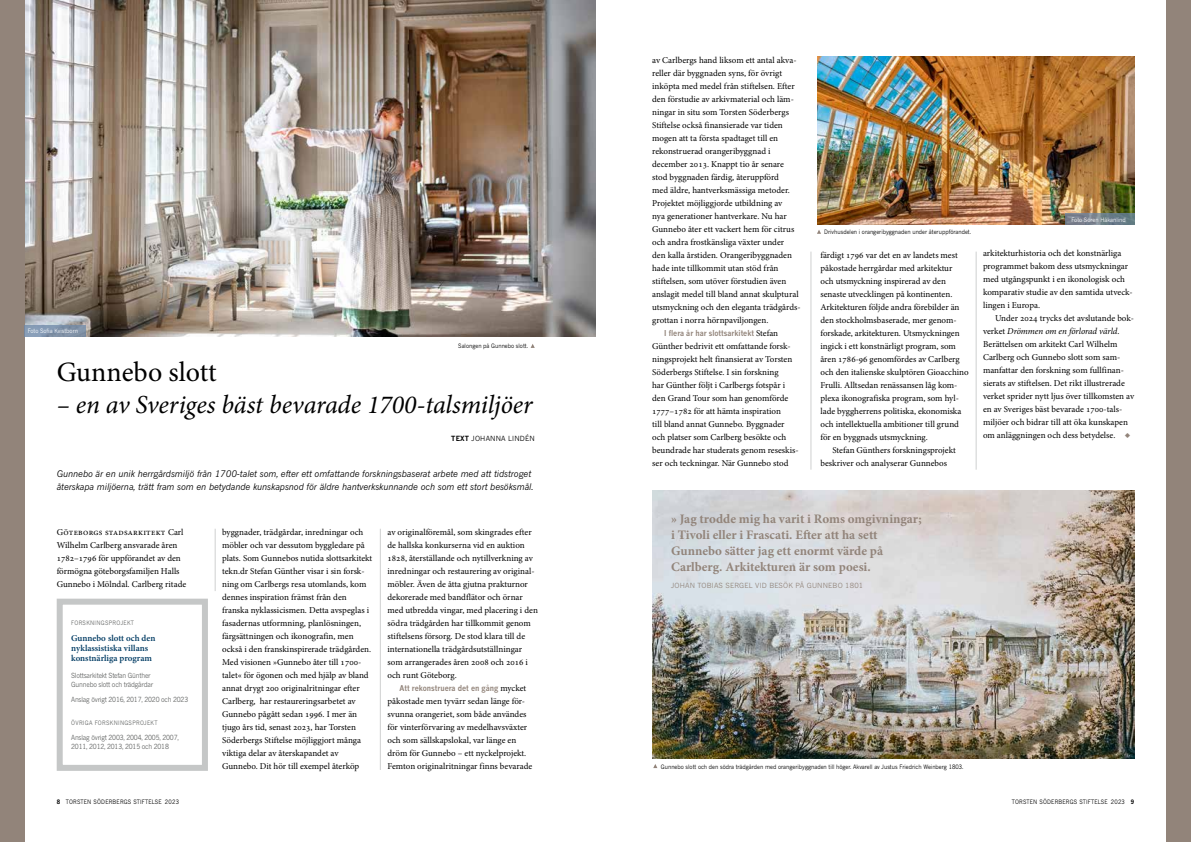
<style>
.page{position:relative;width:1191px;height:842px;background:#fff}
.page>*{position:absolute;margin:0;border:0;box-sizing:border-box;transform-origin:0 0}
.t1{font:28px "Minion Pro";color:#000}
.t2{font:italic 26px "Minion Pro";letter-spacing:-.005em;color:#000}
.t3{font:700 13px/16px "Minion Pro";color:#92847a}
.t4{font:9px/13px "Minion Pro";color:#000}
.t5{font:italic 9px/13px "News Gothic MT Std";letter-spacing:-.01em;color:#000}
.t6{font:600 9px/10px "Minion Pro";color:#003b63}
.t7{font:700 8px "News Gothic MT Std";color:#92847a;scale:.9 1}
.t8{font:7px/9px "News Gothic MT Std";letter-spacing:-.03em;color:#626463;scale:.9 1}
.t9{font:7px "News Gothic MT Std";letter-spacing:.025em;color:#92847a}
.t10{font:7px "News Gothic MT Std";letter-spacing:.025em;color:#000}
.t11{font:6px "News Gothic MT Std";color:#000;scale:.9 1}
.t12{font:6px "News Gothic MT Std";letter-spacing:.04em;color:#000;scale:.9 1}
.t13{font:6px "News Gothic MT Std";letter-spacing:.06em;color:#626463;scale:.9 1}
.t14{font:6px "News Gothic MT Std";color:#fff;scale:.9 1}
.s1{font-weight:700}
.s2{font-family:"Minion Pro";font-weight:400;font-size:9px;color:#000}
.s3{font-style:italic}
</style>
<div class="page">
<hr style="left:215px;top:529px;width:1px;height:62px;background:#cfd0d0">
<hr style="left:810px;top:252px;width:1px;height:218px;background:#cfd0d0">
<hr style="left:380px;top:529px;width:1px;height:241px;background:#cfd0d0">
<hr style="left:976px;top:252px;width:1px;height:218px;background:#cfd0d0">
<div style="left:57px;top:599px;width:151px;height:172px;border:6px solid #c5c7c7"></div>
<img style="left:817px;top:57px;width:317px;height:168px">
<img style="left:24px;top:0;width:571px;height:336px">
<img style="left:652px;top:491px;width:482px;height:267px">
<svg style="left:1064px;top:214px;width:70px;height:11px"></svg>
<svg style="left:817px;top:230px;width:4px;height:4px"></svg>
<svg style="left:530px;top:344px;width:5px;height:4px"></svg>
<div style="left:0;top:0;width:24px;height:842px;background:#92847a"></div>
<div style="left:1166px;top:0;width:25px;height:842px;background:#92847a"></div>
<svg style="left:24px;top:325px;width:62px;height:11px"></svg>
<p class="t14" style="left:28px;top:327px;width:57px">Foto Sofia Kvistborn</p>
<p class="t11" style="left:458px;top:342px;width:79px">Salongen på Gunnebo slott.</p>
<h1 class="t1" style="left:57px;top:353px;width:161px">Gunnebo slott</h1>
<h2 class="t2" style="left:57px;top:386px;width:477px">– en av Sveriges bäst bevarade 1700-talsmiljöer</h2>
<p class="t10" style="left:451px;top:434px;width:85px"><span class="s1">TEXT</span> JOHANNA LINDÉN</p>
<p class="t5" style="left:57px;top:467px;width:478px">Gunnebo är en unik herrgårdsmiljö från 1700-talet som, efter ett omfattande forskningsbaserat arbete med att tidstroget återskapa miljöerna, trätt fram som en betydande kunskapsnod för äldre hantverkskunnande och som ett stort besöksmål.</p>
<p class="t4" style="left:57px;top:526px;width:131px">Göteborgs stadsarkitekt Carl Wilhelm Carlberg ansvarade åren 1782–1796 för uppförandet av den förmögna göteborgsfamiljen Halls Gunnebo i Mölndal. Carlberg ritade</p>
<p class="t4" style="left:222px;top:526px;width:152px">byggnader, trädgårdar, inredningar och möbler och var dessutom byggledare på plats. Som Gunnebos nutida slottsarkitekt tekn.dr Stefan Günther visar i sin forsk&shy;ning om Carlbergs resa utomlands, kom dennes inspiration främst från den franska nyklassicismen. Detta avspeglas i fasadernas utformning, planlösningen, färgsättningen och ikonografin, men också i den franskinspirerade trädgården.<br>Med visionen »Gunnebo åter till 1700- talet« för ögonen och med hjälp av bland annat drygt 200 originalritningar efter Carlberg, har restaureringsarbetet av Gunnebo pågått sedan 1996. I mer än tjugo års tid, senast 2023, har Torsten Söderbergs Stiftelse möjliggjort många viktiga delar av återskapandet av Gunnebo. Dit hör till exempel återköp</p>
<p class="t4" style="left:387px;top:526px;width:152px">av originalföremål, som skingrades efter de hallska konkurserna vid en auktion 1828, återställande och nytillverkning av inredningar och restaurering av original&shy;möbler. Även de åtta gjutna prakturnor dekorerade med bandflätor och örnar med utbredda vingar, med placering i den södra trädgården har tillkommit genom stiftelsens försorg. De stod klara till de internationella trädgårdsutställningar som arrangerades åren 2008 och 2016 i och runt Göteborg.</p>
<p class="t13" style="left:71px;top:619px;width:71px">FORSKNINGSPROJEKT</p>
<p class="t6" style="left:71px;top:633px;width:86px">Gunnebo slott och den nyklassistiska villans konstnärliga program</p>
<p class="t8" style="left:71px;top:671px;width:93px">Slottsarkitekt Stefan Günther<br>Gunnebo slott och trädgårdar</p>
<p class="t8" style="left:71px;top:695px;width:132px">Anslag övrigt 2016, 2017, 2020 och 2023</p>
<p class="t13" style="left:71px;top:720px;width:97px">ÖVRIGA FORSKNINGSPROJEKT</p>
<p class="t8" style="left:71px;top:733px;width:121px">Anslag övrigt 2003, 2004, 2005, 2007,<br>2011, 2012, 2013, 2015 och 2018</p>
<p class="t7" style="left:399px;top:683px;width:142px">Att rekonstruera det en gång <span class="s2">mycket</span></p>
<p class="t4" style="left:387px;top:695px;width:146px">påkostade men tyvärr sedan länge för&shy;svunna orangeriet, som både användes för vinterförvaring av medelhavsväxter och som sällskapslokal, var länge en dröm för Gunnebo – ett nyckelprojekt.<br>Femton originalritningar finns bevarade</p>
<p class="t4" style="left:652px;top:54px;width:150px">av Carlbergs hand liksom ett antal akva&shy;reller där byggnaden syns, för övrigt inköpta med medel från stiftelsen. Efter den förstudie av arkivmaterial och läm&shy;ningar in situ som Torsten Söderbergs Stiftelse också finansierade var tiden mogen att ta första spadtaget till en rekonstruerad orangeribyggnad i december 2013. Knappt tio år senare stod byggnaden färdig, återuppförd<br>med äldre, hantverksmässiga metoder.<br>Projektet möjliggjorde utbildning av<br>nya generationer hantverkare. Nu har Gunnebo åter ett vackert hem för citrus och andra frostkänsliga växter under<br>den kalla årstiden. Orangeribyggnaden hade inte tillkommit utan stöd från stiftelsen, som utöver förstudien även anslagit medel till bland annat skulptural utsmyckning och den eleganta trädgårds&shy;grottan i norra hörnpaviljongen.</p>
<p class="t7" style="left:664px;top:328px;width:128px">I flera år har slottsarkitekt <span class="s2">Stefan</span></p>
<p class="t4" style="left:652px;top:340px;width:148px">Günther bedrivit ett omfattande forsk&shy;ningsprojekt helt finansierat av Torsten Söderbergs Stiftelse. I sin forskning<br>har Günther följt i Carlbergs fotspår i den Grand Tour som han genomförde 1777–1782 för att hämta inspiration<br>till bland annat Gunnebo. Byggnader och platser som Carlberg besökte och beundrade har studerats genom reseskis&shy;ser och teckningar. När Gunnebo stod</p>
<p class="t11" style="left:824px;top:228px;width:165px">Drivhusdelen i orangeribyggnaden under återuppförandet.</p>
<p class="t4" style="left:820px;top:249px;width:150px">färdigt 1796 var det en av landets mest påkostade herrgårdar med arkitektur<br>och utsmyckning inspirerad av den senaste utvecklingen på kontinenten.<br>Arkitekturen följde andra förebilder än den stockholmsbaserade, mer genom&shy;forskade, arkitekturen. Utsmyckningen ingick i ett konstnärligt program, som åren 1786-96 genomfördes av Carlberg och den italienske skulptören Gioacchino Frulli. Alltsedan renässansen låg kom&shy;plexa ikonografiska program, som hyl&shy;lade byggherrens politiska, ekonomiska och intellektuella ambitioner till grund för en byggnads utsmyckning.</p>
<p class="t4" style="left:820px;top:444px;width:137px;text-indent:12px">Stefan Günthers forskningsprojekt beskriver och analyserar Gunnebos</p>
<p class="t14" style="left:1071px;top:216px;width:62px">Foto Sören Håkanlind</p>
<p class="t4" style="left:983px;top:247px;width:151px">arkitekturhistoria och det konstnärliga programmet bakom dess utsmyckningar med utgångspunkt i en ikonologisk och komparativ studie av den samtida utveck&shy;lingen i Europa.</p>
<p class="t4" style="left:983px;top:312px;width:153px;text-indent:12px">Under 2024 trycks det avslutande bok&shy;verket <span class="s3">Drömmen om en förlorad värld</span>.<br>Berättelsen om arkitekt Carl Wilhelm Carlberg och Gunnebo slott som sam&shy;manfattar den forskning som fullfinan&shy;sierats av stiftelsen. Det rikt illustrerade verket sprider nytt ljus över tillkomsten av en av Sveriges bäst bevarade 1700-tals&shy;miljöer och bidrar till att öka kunskapen om anläggningen och dess betydelse.</p>
<h3 class="t3" style="left:671px;top:511px;width:252px">» Jag trodde mig ha varit i Roms omgivningar; i Tivoli eller i Frascati. Efter att ha sett Gunnebo sätter jag ett enormt värde på Carlberg. Arkitekturen är som poesi.</h3>
<p class="t9" style="left:671px;top:581px;width:194px">JOHAN TOBIAS SERGEL VID BESÖK PÅ GUNNEBO 1801</p>
<p class="t11" style="left:661px;top:763px;width:337px">Gunnebo slott och den södra trädgården med orangeribyggnaden till höger. Akvarell av Justus Friedrich Weinberg 1803.</p>
<p class="t12" style="left:57px;top:798px;width:137px"><span class="s1">8</span> TORSTEN SÖDERBERGS STIFTELSE 2023</p>
<p class="t12" style="left:1012px;top:798px;width:137px">TORSTEN SÖDERBERGS STIFTELSE 2023 <span class="s1">9</span></p>
</div>
